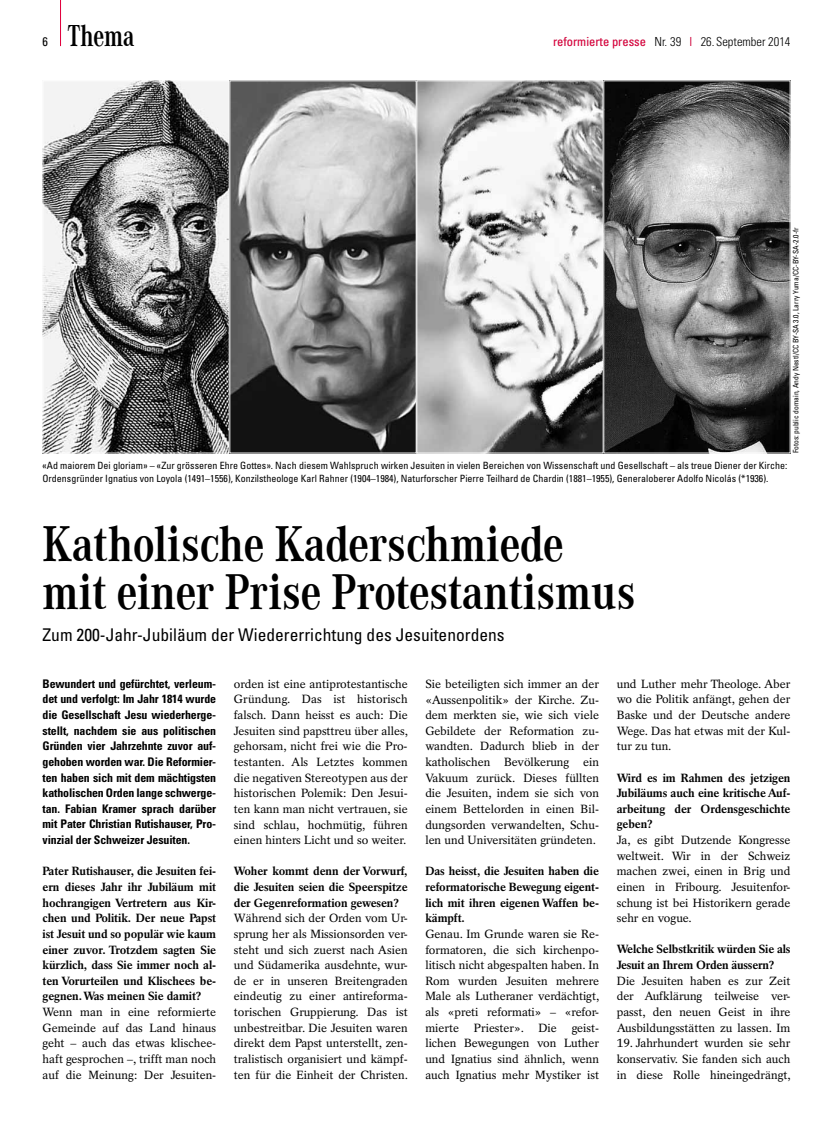
<style>
.page{position:relative;width:833px;height:1134px;background:#fff}
.page>*{position:absolute;margin:0;border:0;box-sizing:border-box;transform-origin:0 0}
.t1{font:700 51.75px/47.5px "Corporate A";letter-spacing:-.005em;color:#000;scale:.83 1}
.t2{font:700 31.25px "Corporate A";letter-spacing:-.005em;color:#000;scale:.72 1}
.t3{font:condensed 17.5px "Univers LT";color:#000}
.t4{font:300 condensed 12.5px "Univers LT";color:#000}
.t5{font:condensed 12.5px "Univers LT";color:#000}
.t6{font:11.88px/15.6px "Rotation LT";color:#000;text-align:justify}
.t7{font:700 11.88px/15.6px "Rotation LT";letter-spacing:-.01em;color:#000;text-align:justify}
.t8{font:700 condensed 11.88px/15.6px "Univers LT";letter-spacing:-.01em;color:#000;text-align:justify}
.t9{font:condensed 10px/12.5px "Univers LT";color:#000}
.t10{font:condensed 7.5px "Univers LT";color:#000}
.s1{font-weight:400;color:#c6c7c8}
.s2{color:#c6c7c8}
</style>
<div class="page">
<hr style="left:60px;top:0;width:1px;height:46px;background:#e2003d">
<img style="left:45px;top:83px;width:743px;height:368px">
<div style="left:43px;top:81px;width:186px;height:372px;border:1px solid #fff"></div>
<div style="left:229px;top:81px;width:187px;height:372px;border:1px solid #fff"></div>
<div style="left:416px;top:81px;width:187px;height:372px;border:1px solid #fff"></div>
<p class="t5" style="left:42px;top:34px;width:7px">6</p>
<h2 class="t2" style="left:67px;top:18px;width:95px">Thema</h2>
<p class="t4" style="left:553px;top:34px;width:239px"><span class="s1">reformierte presse</span> Nr. 39 <span class="s2">I</span> 26. September 2014</p>
<p class="t10" style="left:791px;top:453px;width:227px;rotate:-90deg">Fotos: public domain, Andy Nestl/CC BY-SA 3.0, Larry Yuma/CC-BY-SA-2.0-fr</p>
<p class="t9" style="left:43px;top:459px;width:746px">«Ad maiorem Dei gloriam» – «Zur grösseren Ehre Gottes». Nach diesem Wahlspruch wirken Jesuiten in vielen Bereichen von Wissenschaft und Gesellschaft – als treue Diener der Kirche:<br>Ordensgründer Ignatius von Loyola (1491–1556), Konzilstheologe Karl Rahner (1904–1984), Naturforscher Pierre Teilhard de Chardin (1881–1955), Generaloberer Adolfo Nicolás (*1936).</p>
<h1 class="t1" style="left:43px;top:521px;width:716px">Katholische Kaderschmiede mit einer Prise Protestantismus</h1>
<h3 class="t3" style="left:43px;top:624px;width:464px">Zum 200-Jahr-Jubiläum der Wiedererrichtung des Jesuitenordens</h3>
<p class="t6" style="left:617px;top:676px;width:175px">und Luther mehr Theologe. Aber wo die Politik anfängt, gehen der Baske und der Deutsche andere Wege. Das hat etwas mit der Kul&shy;tur zu tun.</p>
<p class="t7" style="left:617px;top:770px;width:175px">Wird es im Rahmen des jetzigen Jubiläums auch eine kritische Auf&shy;arbeitung der Ordensgeschichte geben?</p>
<p class="t6" style="left:617px;top:832px;width:175px">Ja, es gibt Dutzende Kongresse weltweit. Wir in der Schweiz machen zwei, einen in Brig und einen in Fribourg. Jesuitenfor&shy;schung ist bei Historikern gerade sehr en vogue.</p>
<p class="t7" style="left:617px;top:941px;width:175px">Welche Selbstkritik würden Sie als<br>Jesuit an Ihrem Orden äussern?</p>
<p class="t6" style="left:617px;top:973px;width:175px">Die Jesuiten haben es zur Zeit der Aufklärung teilweise ver&shy;passt, den neuen Geist in ihre Ausbildungsstätten zu lassen. Im</p>
<p class="t6" style="left:617px;top:1035px;width:176px">19. Jahrhundert wurden sie sehr konservativ. Sie fanden sich auch in diese Rolle hineingedrängt,</p>
<p class="t6" style="left:234px;top:676px;width:176px">orden ist eine antiprotestantische Gründung. Das ist historisch falsch. Dann heisst es auch: Die Jesuiten sind papsttreu über alles, gehorsam, nicht frei wie die Pro&shy;testanten. Als Letztes kommen die negativen Stereotypen aus der historischen Polemik: Den Jesui&shy;ten kann man nicht vertrauen, sie sind schlau, hochmütig, führen einen hinters Licht und so weiter.</p>
<p class="t7" style="left:234px;top:863px;width:175px">Woher kommt denn der Vorwurf, die Jesuiten seien die Speerspitze der Gegenreformation gewesen?</p>
<p class="t6" style="left:234px;top:910px;width:176px">Während sich der Orden vom Ur&shy;sprung her als Missionsorden ver&shy;steht und sich zuerst nach Asien und Südamerika ausdehnte, wur&shy;de er in unseren Breitengraden eindeutig zu einer antireforma&shy;torischen Gruppierung. Das ist unbestreitbar. Die Jesuiten waren direkt dem Papst unterstellt, zen&shy;tralistisch organisiert und kämpf&shy;ten für die Einheit der Christen.</p>
<p class="t6" style="left:425px;top:676px;width:175px">Sie beteiligten sich immer an der «Aussenpolitik» der Kirche. Zu&shy;dem merkten sie, wie sich viele Gebildete der Reformation zu&shy;wandten. Dadurch blieb in der katholischen Bevölkerung ein Vakuum zurück. Dieses füllten die Jesuiten, indem sie sich von einem Bettelorden in einen Bil&shy;dungsorden verwandelten, Schu&shy;len und Universitäten gründeten.</p>
<p class="t7" style="left:425px;top:863px;width:175px">Das heisst, die Jesuiten haben die reformatorische Bewegung eigent&shy;lich mit ihren eigenen Waffen be&shy;kämpft.</p>
<p class="t6" style="left:425px;top:926px;width:176px">Genau. Im Grunde waren sie Re&shy;formatoren, die sich kirchenpo&shy;litisch nicht abgespalten haben. In Rom wurden Jesuiten mehrere Male als Lutheraner verdächtigt, als «preti reformati» – «refor&shy;mierte Priester». Die geist&shy;lichen Bewegungen von Luther und Ignatius sind ähnlich, wenn auch Ignatius mehr Mystiker ist</p>
<p class="t8" style="left:43px;top:676px;width:175px">Bewundert und gefürchtet, verleum&shy;det und verfolgt: Im Jahr 1814 wurde die Gesellschaft Jesu wiederherge&shy;stellt, nachdem sie aus politischen Gründen vier Jahrzehnte zuvor auf&shy;gehoben worden war. Die Reformier&shy;ten haben sich mit dem mächtigsten katholischen Orden lange schwerge&shy;tan. Fabian Kramer sprach darüber mit Pater Christian Rutishauser, Pro&shy;vinzial der Schweizer Jesuiten.</p>
<p class="t7" style="left:43px;top:863px;width:175px">Pater Rutishauser, die Jesuiten fei&shy;ern dieses Jahr ihr Jubiläum mit hochrangigen Vertretern aus Kir&shy;chen und Politik. Der neue Papst ist Jesuit und so populär wie kaum einer zuvor. Trotzdem sagten Sie kürzlich, dass Sie immer noch al&shy;ten Vorurteilen und Klischees be&shy;gegnen. Was meinen Sie damit?</p>
<p class="t6" style="left:43px;top:1004px;width:175px">Wenn man in eine reformierte Gemeinde auf das Land hinaus geht – auch das etwas klischee&shy;haft gesprochen –, trifft man noch auf die Meinung: Der Jesuiten-</p>
</div>
